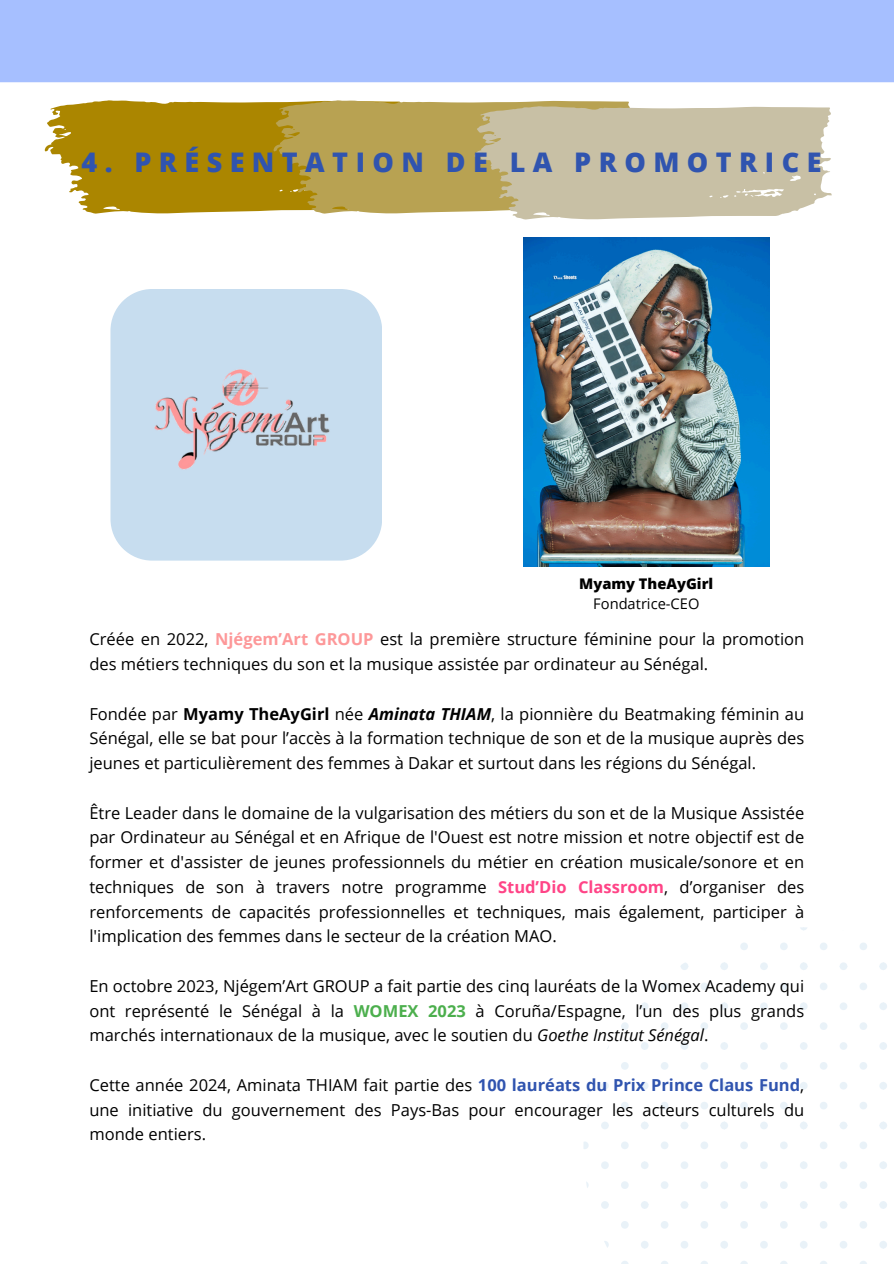
<style>
.page{position:relative;width:894px;height:1264px;background:#fff}
.page>*{position:absolute;margin:0;border:0;box-sizing:border-box;transform-origin:0 0}
.t1{font:800 27px "Open Sans";letter-spacing:.275em;color:#3054af}
.t2{font:16.5px/24.8px "Open Sans";color:#000;text-align:justify}
.t3{font:800 14.7px "Open Sans";color:#000}
.t4{font:14.7px "Open Sans";color:#000}
.s1{font-weight:700;color:#fd9899}
.s2{font-weight:700}
.s3{font-weight:700;font-style:italic}
.s4{font-weight:700;color:#ff4487}
.s5{font-weight:700;color:#4caf4d}
.s6{font-style:italic}
.s7{font-weight:700;color:#3054af}
</style>
<div class="page">
<img style="left:523px;top:237px;width:246px;height:329px">
<div style="left:110px;top:289px;width:272px;height:271px;background:#c7ddef"></div>
<img style="left:143px;top:322px;width:195px;height:195px">
<svg style="left:820px;top:943px;width:7px;height:7px"></svg>
<svg style="left:860px;top:943px;width:7px;height:7px"></svg>
<svg style="left:879px;top:1002px;width:7px;height:8px"></svg>
<svg style="left:840px;top:1002px;width:7px;height:8px"></svg>
<svg style="left:820px;top:1022px;width:7px;height:7px"></svg>
<svg style="left:860px;top:1022px;width:7px;height:7px"></svg>
<svg style="left:820px;top:983px;width:7px;height:7px"></svg>
<svg style="left:860px;top:983px;width:7px;height:7px"></svg>
<svg style="left:879px;top:962px;width:7px;height:8px"></svg>
<svg style="left:839px;top:962px;width:8px;height:8px"></svg>
<svg style="left:879px;top:1082px;width:7px;height:7px"></svg>
<svg style="left:840px;top:1082px;width:7px;height:7px"></svg>
<svg style="left:820px;top:1102px;width:7px;height:7px"></svg>
<svg style="left:860px;top:1102px;width:7px;height:7px"></svg>
<svg style="left:820px;top:1062px;width:7px;height:7px"></svg>
<svg style="left:860px;top:1062px;width:7px;height:7px"></svg>
<svg style="left:879px;top:1042px;width:7px;height:7px"></svg>
<svg style="left:840px;top:1042px;width:7px;height:7px"></svg>
<svg style="left:879px;top:1161px;width:7px;height:8px"></svg>
<svg style="left:840px;top:1161px;width:7px;height:8px"></svg>
<svg style="left:820px;top:1181px;width:7px;height:7px"></svg>
<svg style="left:860px;top:1181px;width:7px;height:7px"></svg>
<svg style="left:820px;top:1141px;width:7px;height:8px"></svg>
<svg style="left:860px;top:1141px;width:7px;height:8px"></svg>
<svg style="left:879px;top:1121px;width:7px;height:8px"></svg>
<svg style="left:839px;top:1122px;width:8px;height:7px"></svg>
<svg style="left:879px;top:1241px;width:7px;height:7px"></svg>
<svg style="left:840px;top:1241px;width:7px;height:7px"></svg>
<svg style="left:820px;top:1261px;width:7px;height:2px"></svg>
<svg style="left:860px;top:1261px;width:7px;height:2px"></svg>
<svg style="left:820px;top:1221px;width:7px;height:7px"></svg>
<svg style="left:860px;top:1221px;width:7px;height:7px"></svg>
<svg style="left:879px;top:1201px;width:7px;height:7px"></svg>
<svg style="left:839px;top:1201px;width:8px;height:7px"></svg>
<svg style="left:800px;top:927px;width:7px;height:3px"></svg>
<svg style="left:740px;top:943px;width:7px;height:7px"></svg>
<svg style="left:780px;top:943px;width:7px;height:7px"></svg>
<svg style="left:800px;top:1002px;width:7px;height:8px"></svg>
<svg style="left:760px;top:1002px;width:7px;height:8px"></svg>
<svg style="left:740px;top:1022px;width:7px;height:7px"></svg>
<svg style="left:780px;top:1022px;width:7px;height:7px"></svg>
<svg style="left:740px;top:983px;width:7px;height:7px"></svg>
<svg style="left:780px;top:983px;width:7px;height:7px"></svg>
<svg style="left:800px;top:962px;width:7px;height:8px"></svg>
<svg style="left:760px;top:962px;width:7px;height:8px"></svg>
<svg style="left:800px;top:1082px;width:7px;height:7px"></svg>
<svg style="left:760px;top:1082px;width:7px;height:7px"></svg>
<svg style="left:740px;top:1102px;width:7px;height:7px"></svg>
<svg style="left:780px;top:1102px;width:7px;height:7px"></svg>
<svg style="left:740px;top:1062px;width:7px;height:7px"></svg>
<svg style="left:780px;top:1062px;width:7px;height:7px"></svg>
<svg style="left:800px;top:1042px;width:7px;height:7px"></svg>
<svg style="left:760px;top:1042px;width:7px;height:7px"></svg>
<svg style="left:800px;top:1161px;width:7px;height:8px"></svg>
<svg style="left:760px;top:1161px;width:7px;height:8px"></svg>
<svg style="left:740px;top:1181px;width:7px;height:7px"></svg>
<svg style="left:780px;top:1181px;width:7px;height:7px"></svg>
<svg style="left:740px;top:1142px;width:7px;height:7px"></svg>
<svg style="left:780px;top:1142px;width:7px;height:7px"></svg>
<svg style="left:800px;top:1121px;width:7px;height:8px"></svg>
<svg style="left:760px;top:1122px;width:7px;height:7px"></svg>
<svg style="left:800px;top:1241px;width:7px;height:7px"></svg>
<svg style="left:760px;top:1241px;width:7px;height:7px"></svg>
<svg style="left:740px;top:1221px;width:7px;height:7px"></svg>
<svg style="left:780px;top:1221px;width:7px;height:7px"></svg>
<svg style="left:800px;top:1201px;width:7px;height:7px"></svg>
<svg style="left:760px;top:1201px;width:7px;height:7px"></svg>
<svg style="left:720px;top:1002px;width:7px;height:8px"></svg>
<svg style="left:681px;top:1002px;width:7px;height:8px"></svg>
<svg style="left:661px;top:1022px;width:7px;height:7px"></svg>
<svg style="left:700px;top:1022px;width:8px;height:7px"></svg>
<svg style="left:661px;top:983px;width:7px;height:7px"></svg>
<svg style="left:700px;top:983px;width:8px;height:7px"></svg>
<svg style="left:720px;top:962px;width:7px;height:8px"></svg>
<svg style="left:680px;top:963px;width:8px;height:7px"></svg>
<svg style="left:720px;top:1082px;width:7px;height:7px"></svg>
<svg style="left:681px;top:1082px;width:7px;height:7px"></svg>
<svg style="left:661px;top:1102px;width:7px;height:7px"></svg>
<svg style="left:700px;top:1102px;width:8px;height:7px"></svg>
<svg style="left:661px;top:1062px;width:7px;height:7px"></svg>
<svg style="left:700px;top:1062px;width:8px;height:7px"></svg>
<svg style="left:720px;top:1042px;width:7px;height:7px"></svg>
<svg style="left:681px;top:1042px;width:7px;height:7px"></svg>
<svg style="left:720px;top:1161px;width:7px;height:8px"></svg>
<svg style="left:681px;top:1161px;width:7px;height:8px"></svg>
<svg style="left:661px;top:1181px;width:7px;height:7px"></svg>
<svg style="left:700px;top:1181px;width:8px;height:7px"></svg>
<svg style="left:661px;top:1141px;width:7px;height:8px"></svg>
<svg style="left:700px;top:1141px;width:8px;height:8px"></svg>
<svg style="left:720px;top:1121px;width:7px;height:8px"></svg>
<svg style="left:680px;top:1122px;width:8px;height:7px"></svg>
<svg style="left:720px;top:1241px;width:7px;height:7px"></svg>
<svg style="left:681px;top:1241px;width:7px;height:7px"></svg>
<svg style="left:661px;top:1261px;width:7px;height:2px"></svg>
<svg style="left:701px;top:1261px;width:7px;height:2px"></svg>
<svg style="left:661px;top:1221px;width:7px;height:7px"></svg>
<svg style="left:700px;top:1221px;width:8px;height:7px"></svg>
<svg style="left:720px;top:1201px;width:7px;height:7px"></svg>
<svg style="left:680px;top:1201px;width:8px;height:7px"></svg>
<svg style="left:641px;top:1002px;width:7px;height:8px"></svg>
<svg style="left:621px;top:1022px;width:7px;height:7px"></svg>
<svg style="left:641px;top:1082px;width:7px;height:7px"></svg>
<svg style="left:601px;top:1082px;width:7px;height:7px"></svg>
<svg style="left:621px;top:1102px;width:7px;height:7px"></svg>
<svg style="left:621px;top:1062px;width:7px;height:7px"></svg>
<svg style="left:641px;top:1042px;width:7px;height:7px"></svg>
<svg style="left:641px;top:1161px;width:7px;height:8px"></svg>
<svg style="left:601px;top:1161px;width:7px;height:8px"></svg>
<svg style="left:621px;top:1181px;width:7px;height:7px"></svg>
<svg style="left:583px;top:1142px;width:5px;height:7px"></svg>
<svg style="left:621px;top:1142px;width:7px;height:7px"></svg>
<svg style="left:641px;top:1121px;width:7px;height:8px"></svg>
<svg style="left:601px;top:1122px;width:7px;height:7px"></svg>
<svg style="left:641px;top:1241px;width:7px;height:7px"></svg>
<svg style="left:604px;top:1241px;width:4px;height:7px"></svg>
<svg style="left:621px;top:1221px;width:7px;height:7px"></svg>
<svg style="left:641px;top:1201px;width:7px;height:7px"></svg>
<svg style="left:601px;top:1201px;width:7px;height:7px"></svg>
<div style="left:0;top:0;width:893px;height:82px;background:#a6bfff"></div>
<svg style="left:45px;top:100px;width:786px;height:120px;background:#c2b06f"></svg>
<h2 class="t1" style="left:81px;top:143px;width:741px">4. PRÉSENTATION DE LA PROMOTRICE</h2>
<p class="t3" style="left:579px;top:573px;width:135px">Myamy TheAyGirl</p>
<h2 class="t4" style="left:593px;top:593px;width:108px">Fondatrice-CEO</h2>
<p class="t2" style="left:89px;top:626px;width:716px">Créée en 2022, <span class="s1">Njégem’Art GROUP</span> est la première structure féminine pour la promotion des métiers techniques du son et la musique assistée par ordinateur au Sénégal.</p>
<h1 class="t2" style="left:89px;top:700px;width:716px">Fondée par <span class="s2">Myamy TheAyGirl</span> née <span class="s3">Aminata THIAM</span>, la pionnière du Beatmaking féminin au Sénégal, elle se bat pour l’accès à la formation technique de son et de la musique auprès des jeunes et particulièrement des femmes à Dakar et surtout dans les régions du Sénégal.</h1>
<p class="t2" style="left:89px;top:799px;width:716px">Être Leader dans le domaine de la vulgarisation des métiers du son et de la Musique Assistée par Ordinateur au Sénégal et en Afrique de l'Ouest est notre mission et notre objectif est de former et d'assister de jeunes professionnels du métier en création musicale/sonore et en techniques de son à travers notre programme <span class="s4">Stud’Dio Classroom</span>, d’organiser des renforcements de capacités professionnelles et techniques, mais également, participer à l'implication des femmes dans le secteur de la création MAO.</p>
<p class="t2" style="left:89px;top:973px;width:716px">En octobre 2023, Njégem’Art GROUP a fait partie des cinq lauréats de la Womex Academy qui ont représenté le Sénégal à la <span class="s5">WOMEX 2023</span> à Coruña/Espagne, l’un des plus grands marchés internationaux de la musique, avec le soutien du <span class="s6">Goethe Institut Sénégal</span>.</p>
<p class="t2" style="left:89px;top:1072px;width:716px">Cette année 2024, Aminata THIAM fait partie des <span class="s7">100 lauréats du Prix Prince Claus Fund</span>, une initiative du gouvernement des Pays-Bas pour encourager les acteurs culturels du monde entiers.</p>
</div>
